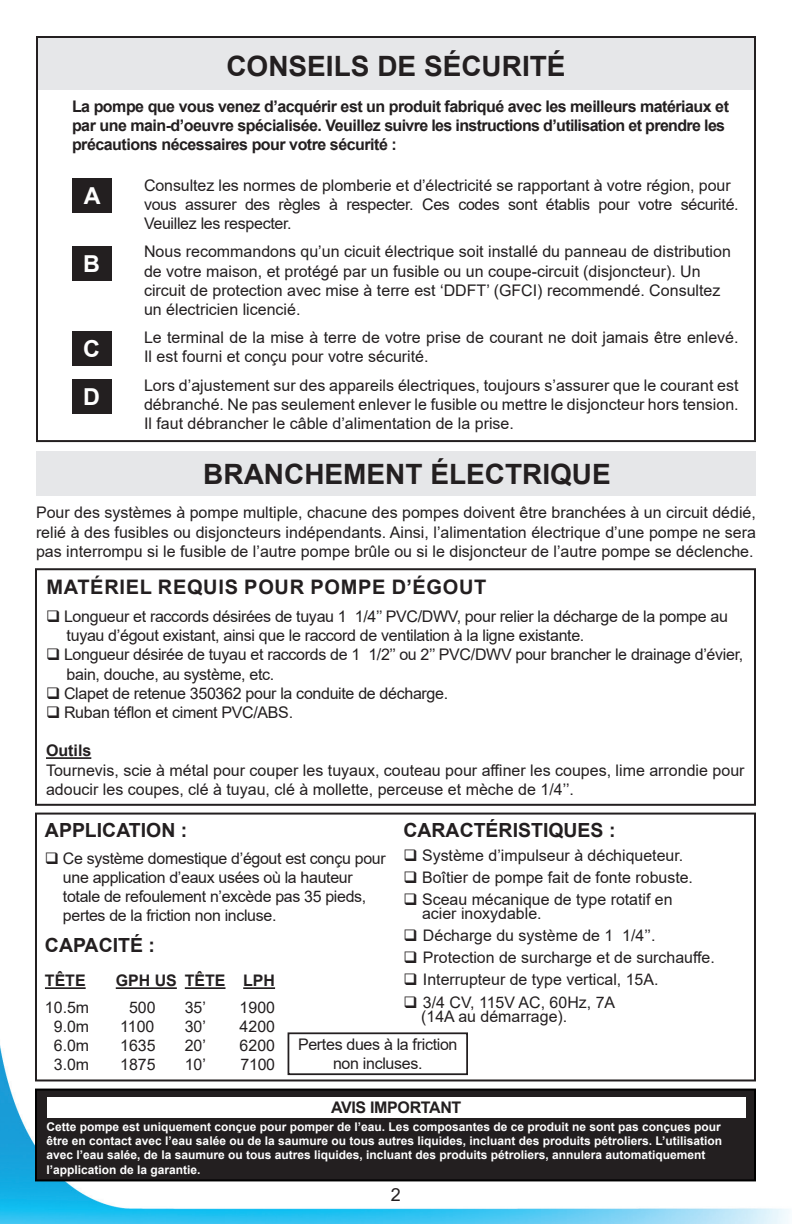
<style>
.page{position:relative;width:792px;height:1224px;background:#fff}
.page>*{position:absolute;margin:0;border:0;box-sizing:border-box;transform-origin:0 0}
.t1{font:700 28px "Arial";color:#231f20}
.t2{font:700 23.4px "Arial";color:#fff}
.t3{font:700 20px "Arial";letter-spacing:.035em;color:#231f20}
.Style_de_paragraphe_2{font:700 19.4px "Arial";color:#231f20}
.t4{font:18px "Arial";color:#231f20}
.Style_de_paragraphe_1{font:16px/19.2px "Arial";color:#231f20}
.Style_de_paragraphe_1-2{font:16px/19.2px "Arial";letter-spacing:-.02em;color:#231f20}
.Style_de_paragraphe_1-3{font:700 16px/19.2px "Arial";letter-spacing:-.03em;color:#231f20}
.Style_de_paragraphe_1-4{font:700 16px "Arial";color:#231f20}
.t5{font:700 12px/14.4px "Arial";color:#fff}
</style>
<div class="page">
<img style="left:0;top:1039px;width:789px;height:185px">
<hr style="left:46px;top:757px;width:45px;height:2px;background:#231f20">
<div style="left:35px;top:568px;width:721px;height:238px;border:2px solid #231f20"></div>
<div style="left:36px;top:38px;width:718px;height:52px;background:#e6e7e9"></div>
<div style="left:36px;top:451px;width:720px;height:45px;background:#e6e7e9"></div>
<div style="left:36px;top:36px;width:720px;height:406px;border:2px solid #231f20"></div>
<div style="left:36px;top:1090px;width:719px;height:90px;background:#231f20"></div>
<div style="left:35px;top:1089px;width:721px;height:92px;border:2px solid #000"></div>
<div style="left:47px;top:1097px;width:698px;height:20px;background:#fff"></div>
<div style="left:72px;top:179px;width:39px;height:34px;background:#231f20"></div>
<div style="left:72px;top:246px;width:39px;height:35px;background:#231f20"></div>
<div style="left:72px;top:331px;width:39px;height:35px;background:#231f20"></div>
<div style="left:72px;top:379px;width:39px;height:35px;background:#231f20"></div>
<hr style="left:45px;top:987px;width:41px;height:2px;background:#231f20">
<hr style="left:116px;top:987px;width:61px;height:2px;background:#231f20">
<hr style="left:185px;top:987px;width:41px;height:2px;background:#231f20">
<hr style="left:243px;top:987px;width:32px;height:2px;background:#231f20">
<div style="left:35px;top:813px;width:721px;height:268px;border:2px solid #231f20"></div>
<div style="left:288px;top:1032px;width:180px;height:43px;border:2px solid #231f20"></div>
<p class="t1" style="left:226px;top:47px;width:341px">CONSEILS DE SÉCURITÉ</p>
<p class="Style_de_paragraphe_1-3" style="left:72px;top:97px;width:659px">La pompe que vous venez d’acquérir est un produit fabriqué avec les meilleurs matériaux et par une main-d’oeuvre spécialisée. Veuillez suivre les instructions d’utilisation et prendre les précautions nécessaires pour votre sécurité :</p>
<p class="Style_de_paragraphe_1-2" style="left:144px;top:176px;width:596px">Consultez les normes de plomberie et d’électricité se rapportant à votre région, pour vous assurer des règles à respecter. Ces codes sont établis pour votre sécurité.<br>Veuillez les respecter.</p>
<p class="Style_de_paragraphe_1" style="left:144px;top:242px;width:588px">Nous recommandons qu’un cicuit électrique soit installé du panneau de distribution de votre maison, et protégé par un fusible ou un coupe-circuit (disjoncteur). Un circuit de protection avec mise à terre est ‘DDFT’ (GFCI) recommendé. Consultez un électricien licencié.</p>
<p class="Style_de_paragraphe_1" style="left:144px;top:328px;width:596px">Le terminal de la mise à terre de votre prise de courant ne doit jamais être enlevé.<br>Il est fourni et conçu pour votre sécurité.</p>
<p class="Style_de_paragraphe_1" style="left:144px;top:375px;width:596px;text-align:justify">Lors d’ajustement sur des appareils électriques, toujours s’assurer que le courant est débranché. Ne pas seulement enlever le fusible ou mettre le disjoncteur hors tension.<br>Il faut débrancher le câble d’alimentation de la prise.</p>
<p class="t2" style="left:84px;top:180px;width:18px">A</p>
<p class="t2" style="left:83px;top:247px;width:18px">B</p>
<p class="t2" style="left:83px;top:332px;width:18px">C</p>
<p class="t2" style="left:83px;top:380px;width:18px">D</p>
<p class="t1" style="left:203px;top:454px;width:409px">BRANCHEMENT ÉLECTRIQUE</p>
<p class="Style_de_paragraphe_1" style="left:36px;top:503px;width:721px;text-align:justify">Pour des systèmes à pompe multiple, chacune des pompes doivent être branchées à un circuit dédié, relié à des fusibles ou disjoncteurs indépendants. Ainsi, l’alimentation électrique d’une pompe ne sera pas interrompu si le fusible de l’autre pompe brûle ou si le disjoncteur de l’autre pompe se déclenche.</p>
<p class="t3" style="left:46px;top:573px;width:442px">MATÉRIEL REQUIS POUR POMPE D’ÉGOUT</p>
<p class="Style_de_paragraphe_1-2" style="left:67px;top:607px;width:663px;text-indent:-21px">❑ Longueur et raccords désirées de tuyau 1 1/4’’ PVC/DWV, pour relier la décharge de la pompe au tuyau d’égout existant, ainsi que le raccord de ventilation à la ligne existante.</p>
<p class="Style_de_paragraphe_1-2" style="left:67px;top:645px;width:678px;text-indent:-21px">❑ Longueur désirée de tuyau et raccords de 1 1/2’’ ou 2’’ PVC/DWV pour brancher le drainage d’évier, bain, douche, au système, etc.</p>
<p class="Style_de_paragraphe_1-2" style="left:46px;top:683px;width:404px">❑ Clapet de retenue 350362 pour la conduite de décharge.</p>
<p class="Style_de_paragraphe_1-2" style="left:46px;top:703px;width:249px">❑ Ruban téflon et ciment PVC/ABS.</p>
<p class="Style_de_paragraphe_1-3" style="left:46px;top:741px;width:47px">Outils</p>
<p class="Style_de_paragraphe_1" style="left:46px;top:760px;width:700px">Tournevis, scie à métal pour couper les tuyaux, couteau pour affiner les coupes, lime arrondie pour adoucir les coupes, clé à tuyau, clé à mollette, perceuse et mèche de 1/4’’.</p>
<p class="Style_de_paragraphe_2" style="left:403px;top:816px;width:214px">CARACTÉRISTIQUES :</p>
<p class="Style_de_paragraphe_1" style="left:403px;top:845px;width:281px">❑ Système d’impulseur à déchiqueteur.</p>
<p class="Style_de_paragraphe_1" style="left:403px;top:867px;width:291px">❑ Boîtier de pompe fait de fonte robuste.</p>
<p class="Style_de_paragraphe_1" style="left:422px;top:892px;width:252px;line-height:14.2px;text-indent:-19px">❑ Sceau mécanique de type rotatif en acier inoxydable.</p>
<p class="Style_de_paragraphe_1" style="left:403px;top:926px;width:254px">❑ Décharge du système de 1 1/4’’.</p>
<p class="Style_de_paragraphe_1" style="left:403px;top:948px;width:313px">❑ Protection de surcharge et de surchauffe.</p>
<p class="Style_de_paragraphe_1" style="left:403px;top:970px;width:257px">❑ Interrupteur de type vertical, 15A.</p>
<p class="Style_de_paragraphe_1" style="left:421px;top:995px;width:195px;line-height:14.2px;text-indent:-18px">❑ 3/4 CV, 115V AC, 60Hz, 7A (14A au démarrage).</p>
<p class="Style_de_paragraphe_1-2" style="left:298px;top:1034px;width:161px;text-align:center">Pertes dues à la friction non incluses.</p>
<p class="Style_de_paragraphe_2" style="left:45px;top:816px;width:144px">APPLICATION :</p>
<p class="Style_de_paragraphe_1-2" style="left:63px;top:848px;width:324px;text-indent:-18px">❑ Ce système domestique d’égout est conçu pour une application d’eaux usées où la hauteur totale de refoulement n’excède pas 35 pieds, pertes de la friction non incluse.</p>
<p class="Style_de_paragraphe_2" style="left:45px;top:932px;width:111px">CAPACITÉ :</p>
<p class="Style_de_paragraphe_1-3" style="left:45px;top:971px;width:42px">TÊTE</p>
<p class="Style_de_paragraphe_1-4" style="left:116px;top:970px;width:161px">GPH US TÊTE LPH</p>
<p class="Style_de_paragraphe_1" style="left:45px;top:997px;width:46px">10.5m</p>
<p class="Style_de_paragraphe_1" style="left:129px;top:997px;width:28px">500</p>
<p class="Style_de_paragraphe_1" style="left:185px;top:997px;width:23px">35’</p>
<p class="Style_de_paragraphe_1" style="left:240px;top:997px;width:37px">1900</p>
<p class="Style_de_paragraphe_1" style="left:54px;top:1016px;width:37px">9.0m</p>
<p class="Style_de_paragraphe_1" style="left:120px;top:1016px;width:36px">1100</p>
<p class="Style_de_paragraphe_1" style="left:185px;top:1016px;width:23px">30’</p>
<p class="Style_de_paragraphe_1" style="left:240px;top:1016px;width:37px">4200</p>
<p class="Style_de_paragraphe_1" style="left:54px;top:1036px;width:37px">6.0m</p>
<p class="Style_de_paragraphe_1" style="left:120px;top:1036px;width:37px">1635</p>
<p class="Style_de_paragraphe_1" style="left:185px;top:1036px;width:23px">20’</p>
<p class="Style_de_paragraphe_1" style="left:240px;top:1036px;width:37px">6200</p>
<p class="Style_de_paragraphe_1" style="left:54px;top:1055px;width:37px">3.0m</p>
<p class="Style_de_paragraphe_1" style="left:120px;top:1055px;width:37px">1875</p>
<p class="Style_de_paragraphe_1" style="left:185px;top:1055px;width:23px">10’</p>
<p class="Style_de_paragraphe_1" style="left:241px;top:1055px;width:36px">7100</p>
<p class="Style_de_paragraphe_1-3" style="left:331px;top:1098px;width:132px">AVIS IMPORTANT</p>
<p class="t5" style="left:47px;top:1119px;width:677px">Cette pompe est uniquement conçue pour pomper de l’eau. Les composantes de ce produit ne sont pas conçues pour être en contact avec l’eau salée ou de la saumure ou tous autres liquides, incluant des produits pétroliers. L’utilisation avec l’eau salée, de la saumure ou tous autres liquides, incluant des produits pétroliers, annulera automatiquement l’application de la garantie.</p>
<p class="t4" style="left:391px;top:1182px;width:12px">2</p>
</div>
